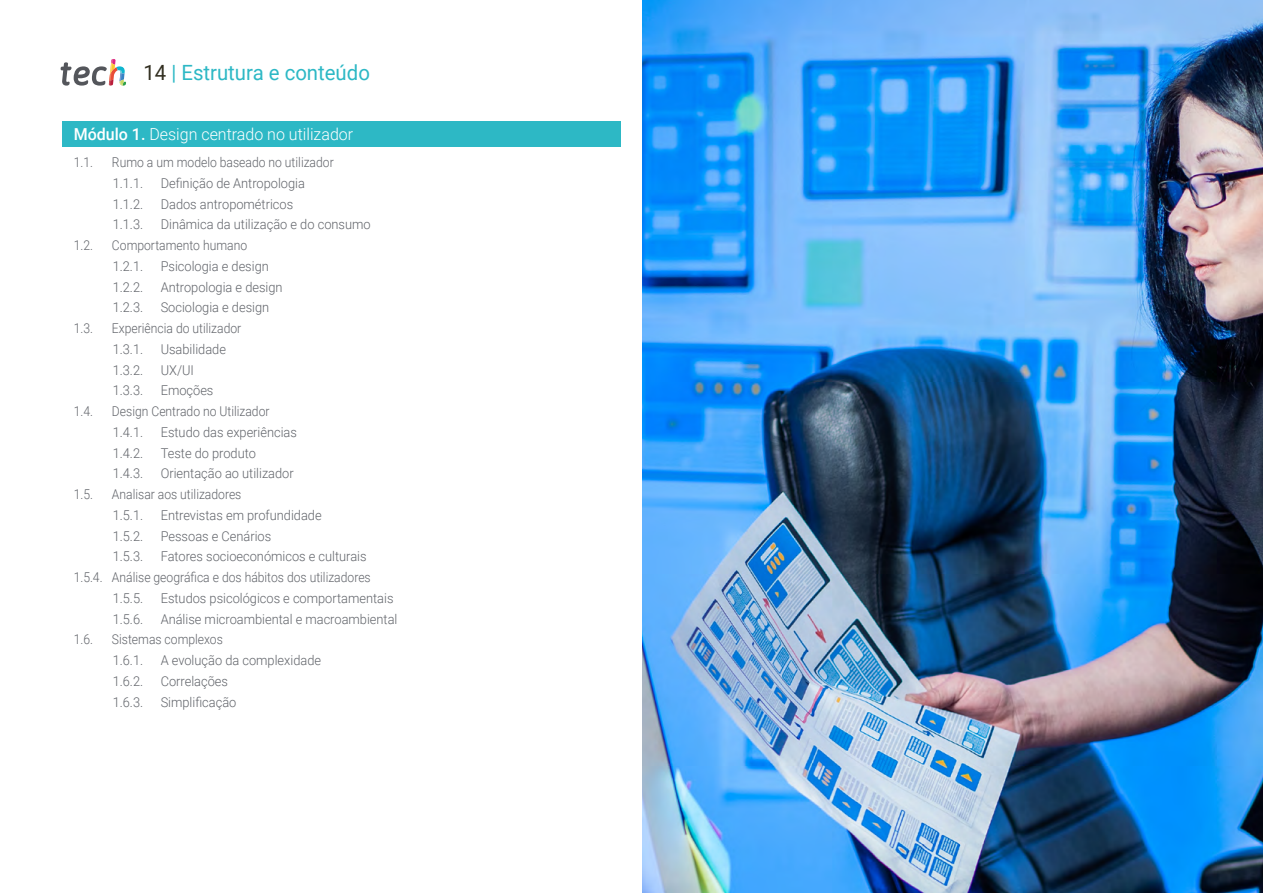
<style>
.page{position:relative;width:1263px;height:893px;background:#fff}
.page>*{position:absolute;margin:0;border:0;box-sizing:border-box;transform-origin:0 0}
.t1{font:21px "Roboto";color:#2db8c5}
.t2{font:300 16.5px "Roboto";color:#fff}
.t3{font:300 13.5px "Roboto";color:#61646a;scale:.95 1}
.t4{font:300 13.5px/20.7px "Roboto";color:#61646a;scale:.9 1}
.s1{color:#312e20}
.s2{font-weight:500}
</style>
<div class="page">
<div style="left:63px;top:121px;width:558px;height:25px;background:#2db8c5"></div>
<svg style="left:61px;top:59px;width:65px;height:27px"></svg>
<img style="left:642px;top:0;width:621px;height:893px">
<h1 class="t1" style="left:144px;top:57px;width:228px"><span class="s1">14</span> | Estrutura e conteúdo</h1>
<p class="t2" style="left:74px;top:123px;width:281px"><span class="s2">Módulo 1.</span> Design centrado no utilizador</p>
<p class="t4" style="left:74px;top:151px;width:23px">1.1.</p>
<p class="t4" style="left:112px;top:151px;width:248px">Rumo a um modelo baseado no utilizador<br>1.1.1.</p>
<p class="t3" style="left:161px;top:174px;width:153px">Definição de Antropologia</p>
<p class="t3" style="left:113px;top:194px;width:34px">1.1.2.</p>
<p class="t3" style="left:161px;top:194px;width:141px">Dados antropométricos</p>
<p class="t3" style="left:113px;top:215px;width:34px">1.1.3.</p>
<p class="t3" style="left:161px;top:215px;width:222px">Dinâmica da utilização e do consumo</p>
<p class="t4" style="left:74px;top:234px;width:23px">1.2.</p>
<p class="t4" style="left:112px;top:234px;width:152px">Comportamento humano<br>1.2.1.</p>
<p class="t3" style="left:161px;top:257px;width:115px">Psicologia e design</p>
<p class="t3" style="left:113px;top:277px;width:34px">1.2.2.</p>
<p class="t3" style="left:161px;top:277px;width:130px">Antropologia e design</p>
<p class="t3" style="left:113px;top:298px;width:34px">1.2.3.</p>
<p class="t3" style="left:161px;top:298px;width:116px">Sociologia e design</p>
<p class="t4" style="left:74px;top:317px;width:23px">1.3.</p>
<p class="t4" style="left:112px;top:317px;width:145px">Experiência do utilizador<br>1.3.1.</p>
<p class="t3" style="left:161px;top:340px;width:70px">Usabilidade</p>
<p class="t3" style="left:113px;top:360px;width:34px">1.3.2.</p>
<p class="t3" style="left:161px;top:360px;width:36px">UX/UI</p>
<p class="t3" style="left:113px;top:381px;width:34px">1.3.3.</p>
<p class="t3" style="left:161px;top:381px;width:57px">Emoções</p>
<p class="t4" style="left:74px;top:400px;width:23px">1.4.</p>
<p class="t4" style="left:112px;top:400px;width:177px">Design Centrado no Utilizador<br>1.4.1.</p>
<p class="t3" style="left:161px;top:423px;width:145px">Estudo das experiências</p>
<p class="t3" style="left:113px;top:443px;width:34px">1.4.2.</p>
<p class="t3" style="left:161px;top:443px;width:102px">Teste do produto</p>
<p class="t3" style="left:113px;top:464px;width:34px">1.4.3.</p>
<p class="t3" style="left:161px;top:464px;width:141px">Orientação ao utilizador</p>
<p class="t4" style="left:74px;top:483px;width:23px">1.5.</p>
<p class="t4" style="left:112px;top:483px;width:145px">Analisar aos utilizadores<br>1.5.1.</p>
<p class="t3" style="left:161px;top:506px;width:171px">Entrevistas em profundidade</p>
<p class="t3" style="left:113px;top:526px;width:34px">1.5.2.</p>
<p class="t3" style="left:161px;top:526px;width:118px">Pessoas e Cenários</p>
<p class="t3" style="left:113px;top:547px;width:34px">1.5.3.</p>
<p class="t3" style="left:161px;top:547px;width:218px">Fatores socioeconómicos e culturais</p>
<p class="t4" style="left:74px;top:566px;width:332px">1.5.4. Análise geográfica e dos hábitos dos utilizadores</p>
<p class="t3" style="left:113px;top:589px;width:34px">1.5.5.</p>
<p class="t3" style="left:161px;top:589px;width:247px">Estudos psicológicos e comportamentais</p>
<p class="t3" style="left:113px;top:609px;width:34px">1.5.6.</p>
<p class="t3" style="left:161px;top:609px;width:251px">Análise microambiental e macroambiental</p>
<p class="t4" style="left:74px;top:629px;width:23px">1.6.</p>
<p class="t4" style="left:112px;top:629px;width:125px">Sistemas complexos<br>1.6.1.</p>
<p class="t3" style="left:161px;top:651px;width:170px">A evolução da complexidade</p>
<p class="t3" style="left:113px;top:672px;width:34px">1.6.2.</p>
<p class="t3" style="left:161px;top:672px;width:72px">Correlações</p>
<p class="t3" style="left:113px;top:692px;width:34px">1.6.3.</p>
<p class="t3" style="left:161px;top:692px;width:81px">Simplificação</p>
</div>
